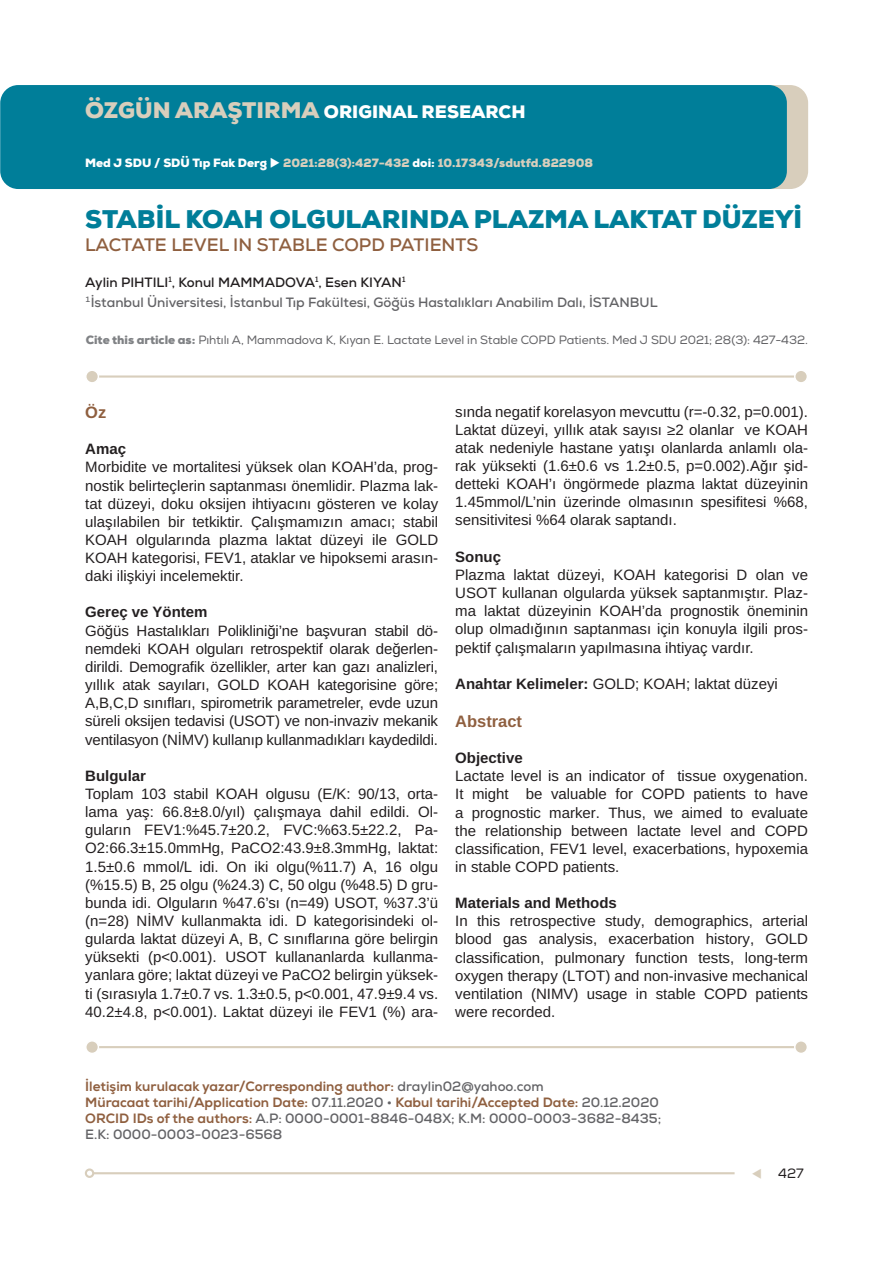
<style>
.page{position:relative;width:893px;height:1263px;background:#fff}
.page>*{position:absolute;margin:0;border:0;box-sizing:border-box;transform-origin:0 0}
.t1{font:900 25.5px "Nexa";color:#007e99}
.t2{font:700 18px "Nexa";color:#8f5f3f}
.t3{font:900 18px "Nexa";color:#fff}
.t4{font:700 16.5px "Arimo";color:#8f5f3f}
.t5{font:15px/18.1px "Arimo";color:#231f20;text-align:justify}
.t6{font:700 15px "Arimo";color:#231f20}
.t7{font:800 13.5px/16.2px "Nexa";color:#8f5f3f}
.t8{font:700 13.5px/20px "Nexa";color:#636366}
.t9{font:13.5px "Nexa";color:#231f20}
.t10{font:12px "Nexa";letter-spacing:-.005em;color:#636366}
.t11{font:900 12px "Nexa";color:#d8cebc}
.s1{font-size:22.5px;color:#d8cebc}
.s2{color:#fff}
.s3{color:#231f20}
.s4{font-weight:900;color:#808285}
.s5{font-weight:700}
.s6{font-weight:700;color:#636366}
.s7{color:#d8cebc}
</style>
<div class="page">
<hr style="left:93px;top:1172px;width:642px;height:2px;background:#d8cebc">
<div style="left:85px;top:1168px;width:9px;height:10px;border:2px solid #d8cebc;border-radius:50%"></div>
<div style="left:16px;top:85px;width:792px;height:104px;background:#d8cebc;border-radius:18px"></div>
<div style="left:0;top:85px;width:787px;height:104px;background:#007e99;border-radius:18px"></div>
<hr style="left:90px;top:375px;width:715px;height:3px;background:#d8cebc">
<div style="left:86px;top:370px;width:12px;height:13px;background:#d8cebc;border-radius:50%"></div>
<div style="left:85px;top:369px;width:14px;height:15px;border:2px solid #fff;border-radius:50%"></div>
<div style="left:795px;top:370px;width:12px;height:13px;background:#d8cebc;border-radius:50%"></div>
<div style="left:794px;top:369px;width:14px;height:15px;border:2px solid #fff;border-radius:50%"></div>
<hr style="left:90px;top:1046px;width:715px;height:2px;background:#d8cebc">
<div style="left:86px;top:1041px;width:12px;height:12px;background:#d8cebc;border-radius:50%"></div>
<div style="left:85px;top:1040px;width:14px;height:14px;border:2px solid #fff;border-radius:50%"></div>
<div style="left:795px;top:1041px;width:12px;height:12px;background:#d8cebc;border-radius:50%"></div>
<div style="left:794px;top:1040px;width:14px;height:14px;border:2px solid #fff;border-radius:50%"></div>
<p class="t3" style="left:85px;top:100px;width:442px"><span class="s1">ÖZGÜN ARAŞTIRMA</span> ORIGINAL RESEARCH</p>
<p class="t11" style="left:85px;top:155px;width:509px"><span class="s2">Med J SDU / SDÜ Tıp Fak Derg</span> <span class="s2">◆</span> 2021:28(3):427-432 <span class="s2">doi:</span> 10.17343/sdutfd.822908</p>
<h1 class="t1" style="left:85px;top:203px;width:718px">STABİL KOAH OLGULARINDA PLAZMA LAKTAT DÜZEYİ</h1>
<p class="t2" style="left:85px;top:233px;width:395px">LACTATE LEVEL IN STABLE COPD PATIENTS</p>
<p class="t8" style="left:85px;top:272px;width:574px"><span class="s3">Aylin PIHTILI</span><sup>1</sup><span class="s3">, Konul MAMMADOVA</span><sup>1</sup><span class="s3">, Esen KIYAN</span><sup>1<br></sup><sup>1</sup>İstanbul Üniversitesi, İstanbul Tıp Fakültesi, Göğüs Hastalıkları Anabilim Dalı, İSTANBUL</p>
<p class="t10" style="left:86px;top:332px;width:724px"><span class="s4">Cite this article as:</span> Pıhtılı A, Mammadova K, Kıyan E. Lactate Level in Stable COPD Patients. Med J SDU 2021; 28(3): 427-432.</p>
<p class="t4" style="left:85px;top:401px;width:23px">Öz</p>
<p class="t6" style="left:85px;top:439px;width:42px">Amaç</p>
<p class="t5" style="left:85px;top:458px;width:354px">Morbidite ve mortalitesi yüksek olan KOAH’da, prog&shy;nostik belirteçlerin saptanması önemlidir. Plazma lak&shy;tat düzeyi, doku oksijen ihtiyacını gösteren ve kolay ulaşılabilen bir tetkiktir. Çalışmamızın amacı; stabil KOAH olgularında plazma laktat düzeyi ile GOLD KOAH kategorisi, FEV1, ataklar ve hipoksemi arasın&shy;daki ilişkiyi incelemektir.</p>
<p class="t6" style="left:85px;top:602px;width:124px">Gereç ve Yöntem</p>
<p class="t5" style="left:85px;top:622px;width:354px">Göğüs Hastalıkları Polikliniği’ne başvuran stabil dö&shy;nemdeki KOAH olguları retrospektif olarak değerlen&shy;dirildi. Demografik özellikler, arter kan gazı analizleri, yıllık atak sayıları, GOLD KOAH kategorisine göre; A,B,C,D sınıfları, spirometrik parametreler, evde uzun süreli oksijen tedavisi (USOT) ve non-invaziv mekanik ventilasyon (NİMV) kullanıp kullanmadıkları kaydedildi.</p>
<p class="t6" style="left:85px;top:765px;width:62px">Bulgular</p>
<p class="t5" style="left:85px;top:785px;width:354px">Toplam 103 stabil KOAH olgusu (E/K: 90/13, orta&shy;lama yaş: 66.8±8.0/yıl) çalışmaya dahil edildi. Ol&shy;guların FEV1:%45.7±20.2, FVC:%63.5±22.2, Pa-O2:66.3±15.0mmHg, PaCO2:43.9±8.3mmHg, laktat:<br>1.5±0.6 mmol/L idi. On iki olgu(%11.7) A, 16 olgu (%15.5) B, 25 olgu (%24.3) C, 50 olgu (%48.5) D gru&shy;bunda idi. Olguların %47.6’sı (n=49) USOT, %37.3’ü (n=28) NİMV kullanmakta idi. D kategorisindeki ol&shy;gularda laktat düzeyi A, B, C sınıflarına göre belirgin yüksekti (p&lt;0.001). USOT kullananlarda kullanma&shy;yanlara göre; laktat düzeyi ve PaCO2 belirgin yüksek&shy;ti (sırasıyla 1.7±0.7 vs. 1.3±0.5, p&lt;0.001, 47.9±9.4 vs.<br>40.2±4.8, p&lt;0.001). Laktat düzeyi ile FEV1 (%) ara-</p>
<p class="t5" style="left:455px;top:403px;width:354px">sında negatif korelasyon mevcuttu (r=-0.32, p=0.001).<br>Laktat düzeyi, yıllık atak sayısı ≥2 olanlar ve KOAH atak nedeniyle hastane yatışı olanlarda anlamlı ola&shy;rak yüksekti (1.6±0.6 vs 1.2±0.5, p=0.002).Ağır şid&shy;detteki KOAH’ı öngörmede plazma laktat düzeyinin 1.45mmol/L’nin üzerinde olmasının spesifitesi %68, sensitivitesi %64 olarak saptandı.</p>
<p class="t6" style="left:455px;top:546px;width:47px">Sonuç</p>
<p class="t5" style="left:455px;top:566px;width:354px">Plazma laktat düzeyi, KOAH kategorisi D olan ve USOT kullanan olgularda yüksek saptanmıştır. Plaz&shy;ma laktat düzeyinin KOAH’da prognostik öneminin olup olmadığının saptanması için konuyla ilgili pros&shy;pektif çalışmaların yapılmasına ihtiyaç vardır.</p>
<p class="t5" style="left:455px;top:675px;width:324px"><span class="s5">Anahtar Kelimeler:</span> GOLD; KOAH; laktat düzeyi</p>
<p class="t4" style="left:455px;top:710px;width:68px">Abstract</p>
<p class="t6" style="left:455px;top:747px;width:69px">Objective</p>
<p class="t5" style="left:455px;top:767px;width:354px">Lactate level is an indicator of tissue oxygenation.<br>It might be valuable for COPD patients to have a prognostic marker. Thus, we aimed to evaluate the relationship between lactate level and COPD classification, FEV1 level, exacerbations, hypoxemia in stable COPD patients.</p>
<p class="t6" style="left:455px;top:892px;width:163px">Materials and Methods</p>
<p class="t5" style="left:455px;top:912px;width:354px">In this retrospective study, demographics, arterial blood gas analysis, exacerbation history, GOLD classification, pulmonary function tests, long-term oxygen therapy (LTOT) and non-invasive mechanical ventilation (NIMV) usage in stable COPD patients were recorded.</p>
<p class="t7" style="left:85px;top:1078px;width:577px">İletişim kurulacak yazar/Corresponding author: <span class="s6">draylin02@yahoo.com<br></span>Müracaat tarihi/Application Date: <span class="s6">07.11.2020 •</span> Kabul tarihi/Accepted Date: <span class="s6">20.12.2020<br></span>ORCID IDs of the authors: <span class="s6">A.P: 0000-0001-8846-048X; K.M: 0000-0003-3682-8435; E.K: 0000-0003-0023-6568</span></p>
<p class="t9" style="left:751px;top:1165px;width:54px"><span class="s7">▼</span> 427</p>
</div>
